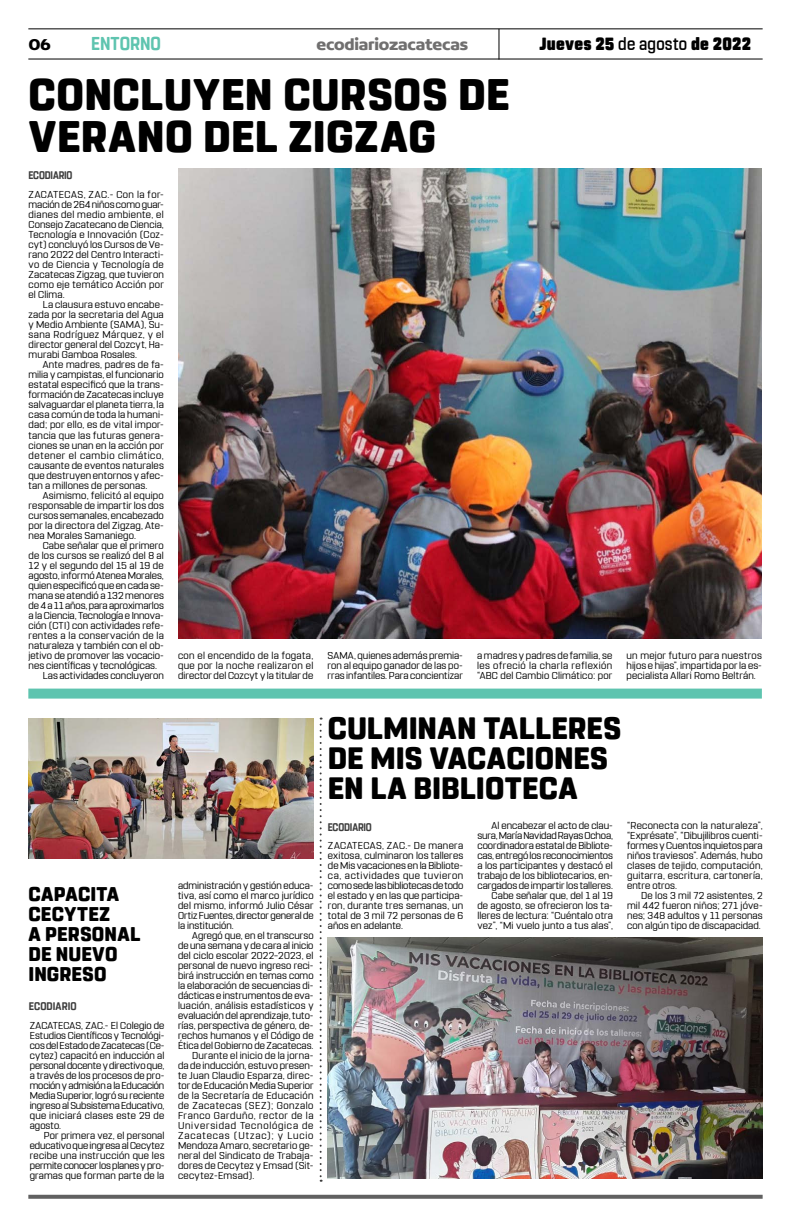
<style>
.page{position:relative;width:791px;height:1225px;background:#fff}
.page>*{position:absolute;margin:0;border:0;box-sizing:border-box;transform-origin:0 0}
.t1{font:800 44px/42px "Rohn Rounded";letter-spacing:.01em;color:#000}
.t2{font:800 30.8px/30px "Rohn Rounded";letter-spacing:.005em;color:#000}
.t3{font:800 19.8px/20px "Rohn Rounded";letter-spacing:.01em;color:#000}
.t4{font:700 18.6px "Rohn Rounded";letter-spacing:-.005em;color:#5ec4af;scale:.91 1}
.t5{font:900 17.6px "Rohn Rounded";letter-spacing:.015em;color:#000;scale:.91 1}
.t6{font:700 16.9px "Concord";letter-spacing:-.01em;color:#706f6f}
.t7{font:700 16.9px "Concord";color:#000}
.t8{font:700 11px "Rohn Rounded";letter-spacing:-.01em;color:#3d3d3d;scale:.87 1}
.t9{font:700 11px "Rohn Rounded";letter-spacing:-.01em;color:#3d3d3d;scale:.91 1}
.t10{font:10px/10px "Rohn Rounded";letter-spacing:.01em;color:#000;text-align:justify}
.t11{font:10px "Rohn Rounded";letter-spacing:.03em;color:#000}
.t12{font:10px "Rohn Rounded";letter-spacing:.055em;color:#000}
.t13{font:10px "Rohn Rounded";letter-spacing:-.01em;color:#000}
.t14{font:10px "Rohn Rounded";letter-spacing:.035em;color:#000}
.t15{font:10px "Rohn Rounded";letter-spacing:.07em;color:#000}
.t16{font:10px "Rohn Rounded";letter-spacing:.085em;color:#000}
.s1{font-weight:500}
</style>
<div class="page">
<svg style="left:28px;top:1194px;width:735px;height:4px;background:#7f7f7f"></svg>
<hr style="left:28px;top:28px;width:735px;height:1px;background:#000">
<hr style="left:28px;top:59px;width:735px;height:1px;background:#000">
<hr style="left:498px;top:29px;width:1px;height:31px;background:#000">
<img style="left:328px;top:937px;width:435px;height:241px">
<img style="left:29px;top:718px;width:285px;height:140px">
<svg style="left:320px;top:717px;width:2px;height:464px"></svg>
<div style="left:28px;top:688px;width:734px;height:10px;background:#5ec4af"></div>
<img style="left:178px;top:168px;width:584px;height:470px">
<h3 class="t7" style="left:28px;top:34px;width:24px">06</h3>
<h3 class="t4" style="left:91px;top:32px;width:78px">ENTORNO</h3>
<h3 class="t6" style="left:316px;top:34px;width:153px">ecodiariozacatecas</h3>
<h3 class="t5" style="left:539px;top:33px;width:234px">Jueves 25 <span class="s1">de agosto</span> de 2022</h3>
<h1 class="t1" style="left:28px;top:74px;width:483px">CONCLUYEN CURSOS DE<br>VERANO DEL ZIGZAG</h1>
<p class="t8" style="left:28px;top:168px;width:52px">ECODIARIO</p>
<p class="t10" style="left:29px;top:190px;width:137px">ZACATECAS, ZAC.- Con la for&shy;mación de 264 niños como guar&shy;dianes del medio ambiente, el Consejo Zacatecano de Ciencia, Tecnología e Innovación (Coz&shy;cyt) concluyó los Cursos de Ve&shy;rano 2022 del Centro Interacti&shy;vo de Ciencia y Tecnología de Zacatecas Zigzag, que tuvieron como eje temático Acción por el Clima.</p>
<p class="t10" style="left:29px;top:300px;width:137px;text-indent:14px">La clausura estuvo encabe&shy;zada por la secretaria del Agua y Medio Ambiente (SAMA), Su&shy;sana Rodríguez Márquez, y el director general del Cozcyt, Ha&shy;murabi Gamboa Rosales.</p>
<p class="t10" style="left:29px;top:360px;width:137px;text-indent:14px">Ante madres, padres de fa&shy;milia y campistas, el funcionario estatal especificó que la trans&shy;formación de Zacatecas incluye salvaguardar el planeta tierra, la casa común de toda la humani&shy;dad; por ello, es de vital impor&shy;tancia que las futuras genera&shy;ciones se unan en la acción por detener el cambio climático, causante de eventos naturales que destruyen entornos y afec&shy;tan a millones de personas.</p>
<p class="t10" style="left:29px;top:490px;width:137px;text-indent:14px">Asimismo, felicitó al equipo responsable de impartir los dos cursos semanales, encabezado por la directora del Zigzag, Ate&shy;nea Morales Samaniego.</p>
<p class="t10" style="left:43px;top:540px;width:123px">Cabe señalar que el primero</p>
<p class="t10" style="left:29px;top:550px;width:137px">de los cursos se realizó del 8 al</p>
<p class="t10" style="left:29px;top:560px;width:137px">12 y el segundo del 15 al 19 de</p>
<p class="t10" style="left:29px;top:570px;width:137px">agosto, informó Atenea Morales,</p>
<p class="t10" style="left:29px;top:580px;width:137px">quien especificó que en cada se-</p>
<p class="t10" style="left:29px;top:590px;width:137px">mana se atendió a 132 menores</p>
<p class="t13" style="left:29px;top:599px;width:137px">de 4 a 11 años, para aproximarlos</p>
<p class="t10" style="left:29px;top:610px;width:137px">a la Ciencia, Tecnología e Innova-</p>
<p class="t10" style="left:29px;top:620px;width:137px">ción (CTI) con actividades refe-</p>
<p class="t11" style="left:29px;top:629px;width:137px">rentes a la conservación de la</p>
<p class="t10" style="left:29px;top:640px;width:137px">naturaleza y también con el ob-</p>
<p class="t10" style="left:29px;top:650px;width:137px">jetivo de promover las vocacio-</p>
<p class="t10" style="left:29px;top:660px;width:130px">nes científicas y tecnológicas.</p>
<p class="t10" style="left:43px;top:670px;width:123px">Las actividades concluyeron</p>
<p class="t10" style="left:178px;top:650px;width:137px">con el encendido de la fogata, que por la noche realizaron el director del Cozcyt y la titular de</p>
<p class="t10" style="left:327px;top:650px;width:137px">SAMA, quienes además premia&shy;ron al equipo ganador de las po&shy;rras infantiles. Para concientizar</p>
<p class="t10" style="left:477px;top:650px;width:137px">a madres y padres de familia, se les ofreció la charla reflexión “ABC del Cambio Climático: por</p>
<p class="t10" style="left:626px;top:650px;width:137px">un mejor futuro para nuestros hijos e hijas”, impartida por la es&shy;pecialista Allari Romo Beltrán.</p>
<h3 class="t3" style="left:29px;top:884px;width:113px">CAPACITA<br>CECYTEZ<br>A PERSONAL<br>DE NUEVO<br>INGRESO</h3>
<p class="t9" style="left:29px;top:1000px;width:54px">ECODIARIO</p>
<p class="t10" style="left:30px;top:1020px;width:136px">ZACATECAS, ZAC.- El Colegio de Estudios Científicos y Tecnológi&shy;cos del Estado de Zacatecas (Ce&shy;cytez) capacitó en inducción al personal docente y directivo que, a través de los procesos de pro&shy;moción y admisión a la Educación Media Superior, logró su reciente ingreso al Subsistema Educativo, que iniciará clases este 29 de agosto.</p>
<p class="t10" style="left:30px;top:1130px;width:136px;text-indent:14px">Por primera vez, el personal educativo que ingresa al Cecytez recibe una instrucción que les permite conocer los planes y pro&shy;gramas que forman parte de la</p>
<p class="t10" style="left:178px;top:880px;width:137px">administración y gestión educa&shy;tiva, así como el marco jurídico del mismo, informó Julio César Ortiz Fuentes, director general de la institución.</p>
<p class="t10" style="left:192px;top:930px;width:123px">Agregó que, en el transcurso</p>
<p class="t10" style="left:178px;top:940px;width:137px">de una semana y de cara al inicio</p>
<p class="t10" style="left:178px;top:950px;width:137px">del ciclo escolar 2022–2023, el</p>
<p class="t10" style="left:178px;top:960px;width:137px">personal de nuevo ingreso reci-</p>
<p class="t10" style="left:178px;top:970px;width:137px">birá instrucción en temas como</p>
<p class="t10" style="left:178px;top:980px;width:137px">la elaboración de secuencias di-</p>
<p class="t10" style="left:178px;top:990px;width:137px">dácticas e instrumentos de eva-</p>
<p class="t11" style="left:178px;top:999px;width:137px">luación, análisis estadísticos y</p>
<p class="t10" style="left:178px;top:1010px;width:137px">evaluación del aprendizaje, tuto-</p>
<p class="t10" style="left:178px;top:1020px;width:137px">rías, perspectiva de género, de-</p>
<p class="t10" style="left:178px;top:1030px;width:137px">rechos humanos y el Código de</p>
<p class="t10" style="left:178px;top:1040px;width:137px">Ética del Gobierno de Zacatecas.</p>
<p class="t10" style="left:192px;top:1050px;width:123px">Durante el inicio de la jorna-</p>
<p class="t10" style="left:178px;top:1060px;width:137px">da de inducción, estuvo presen-</p>
<p class="t10" style="left:178px;top:1070px;width:137px">te Juan Claudio Esparza, direc-</p>
<p class="t10" style="left:178px;top:1080px;width:137px">tor de Educación Media Superior</p>
<p class="t14" style="left:178px;top:1089px;width:137px">de la Secretaría de Educación</p>
<p class="t12" style="left:178px;top:1099px;width:137px">de Zacatecas (SEZ); Gonzalo</p>
<p class="t12" style="left:178px;top:1109px;width:137px">Franco Garduño, rector de la</p>
<p class="t15" style="left:178px;top:1119px;width:137px">Universidad Tecnológica de</p>
<p class="t16" style="left:178px;top:1129px;width:137px">Zacatecas (Utzac); y Lucio</p>
<p class="t10" style="left:178px;top:1140px;width:137px">Mendoza Amaro, secretario ge-</p>
<p class="t10" style="left:178px;top:1150px;width:137px">neral del Sindicato de Trabaja-</p>
<p class="t10" style="left:178px;top:1160px;width:137px">dores de Cecytez y Emsad (Sit-</p>
<p class="t11" style="left:178px;top:1169px;width:78px">cecytez-Emsad).</p>
<h2 class="t2" style="left:328px;top:713px;width:295px">CULMINAN TALLERES<br>DE MIS VACACIONES<br>EN LA BIBLIOTECA</h2>
<p class="t8" style="left:328px;top:820px;width:52px">ECODIARIO</p>
<p class="t10" style="left:328px;top:840px;width:137px">ZACATECAS, ZAC.- De manera exitosa, culminaron los talleres de Mis vacaciones en la Bibliote&shy;ca, actividades que tuvieron como sede las bibliotecas de todo el estado y en las que participa&shy;ron, durante tres semanas, un total de 3 mil 72 personas de 6 años en adelante.</p>
<p class="t10" style="left:477px;top:820px;width:137px;text-align:right">Al encabezar el acto de clau&shy;sura, María Navidad Rayas Ochoa, coordinadora estatal de Bibliote&shy;cas, entregó los reconocimientos a los participantes y destacó el trabajo de los bibliotecarios, en&shy;cargados de impartir los talleres.<br>Cabe señalar que, del 1 al 19<br>de agosto, se ofrecieron los ta&shy;lleres de lectura: “Cuéntalo otra vez”, “Mi vuelo junto a tus alas”,</p>
<p class="t10" style="left:627px;top:820px;width:137px">“Reconecta con la naturaleza”, “Exprésate”, “Dibujilibros cuenti&shy;formes y Cuentos inquietos para niños traviesos”. Además, hubo clases de tejido, computación, guitarra, escritura, cartonería, entre otros.</p>
<p class="t10" style="left:627px;top:890px;width:137px;text-indent:14px">De los 3 mil 72 asistentes, 2 mil 442 fueron niños; 271 jóve&shy;nes; 348 adultos y 11 personas con algún tipo de discapacidad.</p>
</div>
